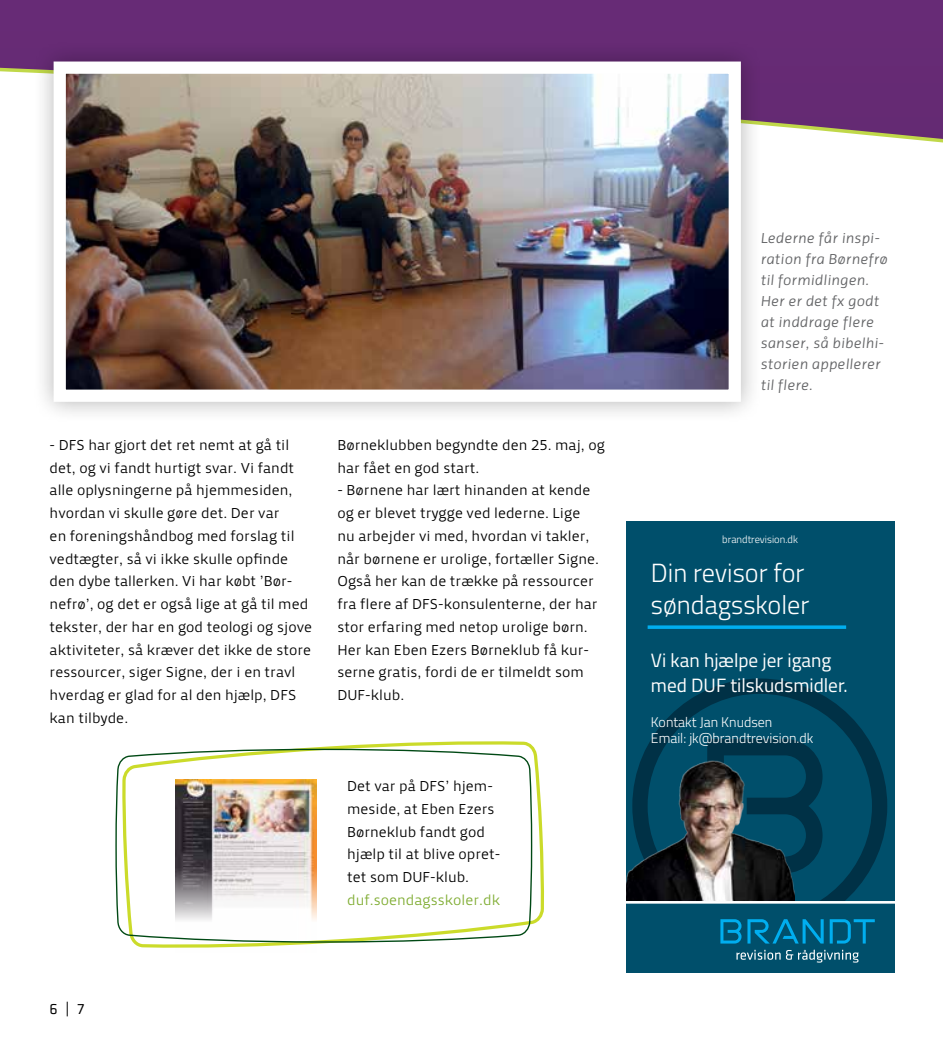
<style>
.page{position:relative;width:943px;height:1042px;background:#672b76}
.page>*{position:absolute;margin:0;border:0;box-sizing:border-box;transform-origin:0 0}
.t1{font:300 26.25px/31.5px "Titillium Web";color:#fff}
.t2{font:19.25px/25.2px "Titillium Web";color:#fff}
.t3{font:15.75px "Plexes Pro";color:#000}
.t4{font:14.88px/22.8px "Priva One Pro";color:#000}
.t5{font:14.88px/21px "Priva One Italic Pro";color:#636466}
.t6{font:14.88px "Priva One Pro";color:#80ad33}
.t7{font:300 14px/16.8px "Titillium Web";color:#fff}
.t8{font:300 10.5px "Titillium Web";color:#fff}
</style>
<div class="page">
<div style="left:0;top:67px;width:943px;height:975px;background:#fff"></div>
<div style="left:626px;top:521px;width:268px;height:451px;background:#004f6b"></div>
<svg style="left:720px;top:919px;width:21px;height:24px"></svg>
<svg style="left:829px;top:919px;width:45px;height:24px"></svg>
<svg style="left:747px;top:919px;width:76px;height:24px;background:#006e96"></svg>
<svg style="left:736px;top:950px;width:44px;height:10px"></svg>
<svg style="left:786px;top:949px;width:72px;height:13px"></svg>
<svg style="left:632px;top:678px;width:255px;height:223px;background:#004762"></svg>
<svg style="left:795px;top:739px;width:27px;height:134px;background:#003c53"></svg>
<img style="left:626px;top:739px;width:169px;height:162px">
<hr style="left:626px;top:901px;width:268px;height:2px;background:#fff">
<svg style="left:647px;top:625px;width:199px;height:4px"></svg>
<svg style="left:121px;top:729px;width:424px;height:221px;background:#f8fae3"></svg>
<svg style="left:115px;top:748px;width:418px;height:195px;background:#e8e6df"></svg>
<div style="left:32px;top:39px;width:730px;height:385px;background:#000;opacity:.3"></div>
<img style="left:67px;top:75px;width:661px;height:314px">
<div style="left:54px;top:62px;width:687px;height:340px;border:12px solid #fff"></div>
<p class="t4" style="left:50px;top:433px;width:264px">- DFS har gjort det ret nemt at gå til det, og vi fandt hurtigt svar. Vi fandt alle oplysningerne på hjemmesiden, hvordan vi skulle gøre det. Der var<br>en foreningshåndbog med forslag til vedtægter, så vi ikke skulle opfinde den dybe tallerken. Vi har købt ’Bør&shy;nefrø’, og det er også lige at gå til med tekster, der har en god teologi og sjove aktiviteter, så kræver det ikke de store ressourcer, siger Signe, der i en travl hverdag er glad for al den hjælp, DFS kan tilbyde.</p>
<p class="t4" style="left:337px;top:433px;width:269px">Børneklubben begyndte den 25. maj, og har fået en god start.</p>
<p class="t4" style="left:337px;top:479px;width:263px">- Børnene har lært hinanden at kende og er blevet trygge ved lederne. Lige nu arbejder vi med, hvordan vi takler, når børnene er urolige, fortæller Signe.<br>Også her kan de trække på ressourcer fra flere af DFS-konsulenterne, der har stor erfaring med netop urolige børn.<br>Her kan Eben Ezers Børneklub få kur&shy;serne gratis, fordi de er tilmeldt som DUF-klub.</p>
<p class="t3" style="left:50px;top:1000px;width:36px">6 | 7</p>
<p class="t4" style="left:347px;top:775px;width:155px">Det var på DFS’ hjem&shy;meside, at Eben Ezers<br>Børneklub fandt god hjælp til at blive opret&shy;tet som DUF-klub.</p>
<p class="t6" style="left:347px;top:890px;width:154px">duf.soendagsskoler.dk</p>
<p class="t5" style="left:760px;top:227px;width:129px">Lederne får inspi&shy;ration fra Børnefrø til formidlingen.<br>Her er det fx godt at inddrage flere sanser, så bibelhi&shy;storien appellerer til flere.</p>
<p class="t8" style="left:722px;top:532px;width:77px">brandtrevision.dk</p>
<h1 class="t1" style="left:651px;top:556px;width:160px">Din revisor for søndagsskoler</h1>
<p class="t2" style="left:651px;top:646px;width:198px">Vi kan hjælpe jer igang med DUF tilskudsmidler.</p>
<p class="t7" style="left:651px;top:712px;width:164px">Kontakt Jan Knudsen<br>Email: jk@brandtrevision.dk</p>
</div>
